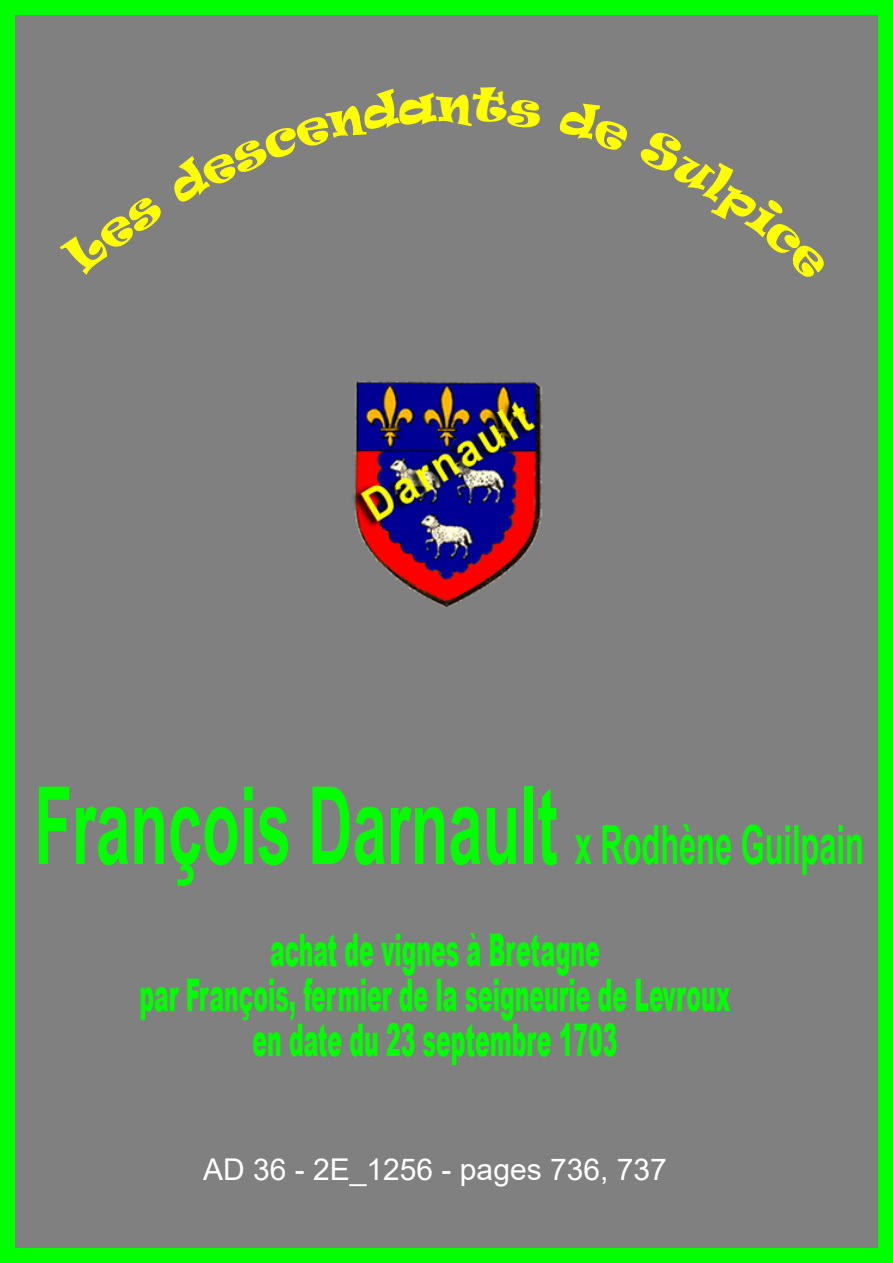
<style>
.page{position:relative;width:893px;height:1263px;background:#808080}
.page>*{position:absolute;margin:0;border:0;box-sizing:border-box;transform-origin:0 0}
.t1{font:700 108px "Arial";color:#0f0;scale:.57 1}
.t2{font:900 45px/45px "Arial";color:#0f0;text-align:center;scale:.49 1}
.t3{font:30px "Arial";color:#fff}
.s1{font-size:54px}
</style>
<div class="page">
<img style="left:352px;top:381px;width:190px;height:226px">
<img style="left:351px;top:400px;width:183px;height:129px">
<img style="left:359px;top:400px;width:177px;height:122px">
<div style="left:59px;top:86px;width:483px;height:191px;background:#808080"></div>
<div style="left:558px;top:96px;width:72px;height:57px;background:#808080"></div>
<div style="left:637px;top:127px;width:191px;height:155px;background:#808080"></div>
<h1 class="t1" style="left:34px;top:785px;width:1457px">François Darnault <span class="s1">x Rodhène Guilpain</span></h1>
<p class="t2" style="left:139px;top:932px;width:1208px">achat de vignes à Bretagne<br>par François, fermier de la seigneurie de Levroux en date du 23 septembre 1703</p>
<p class="t3" style="left:203px;top:1158px;width:465px">AD 36 - 2E_1256 - pages 736, 737</p>
</div>
